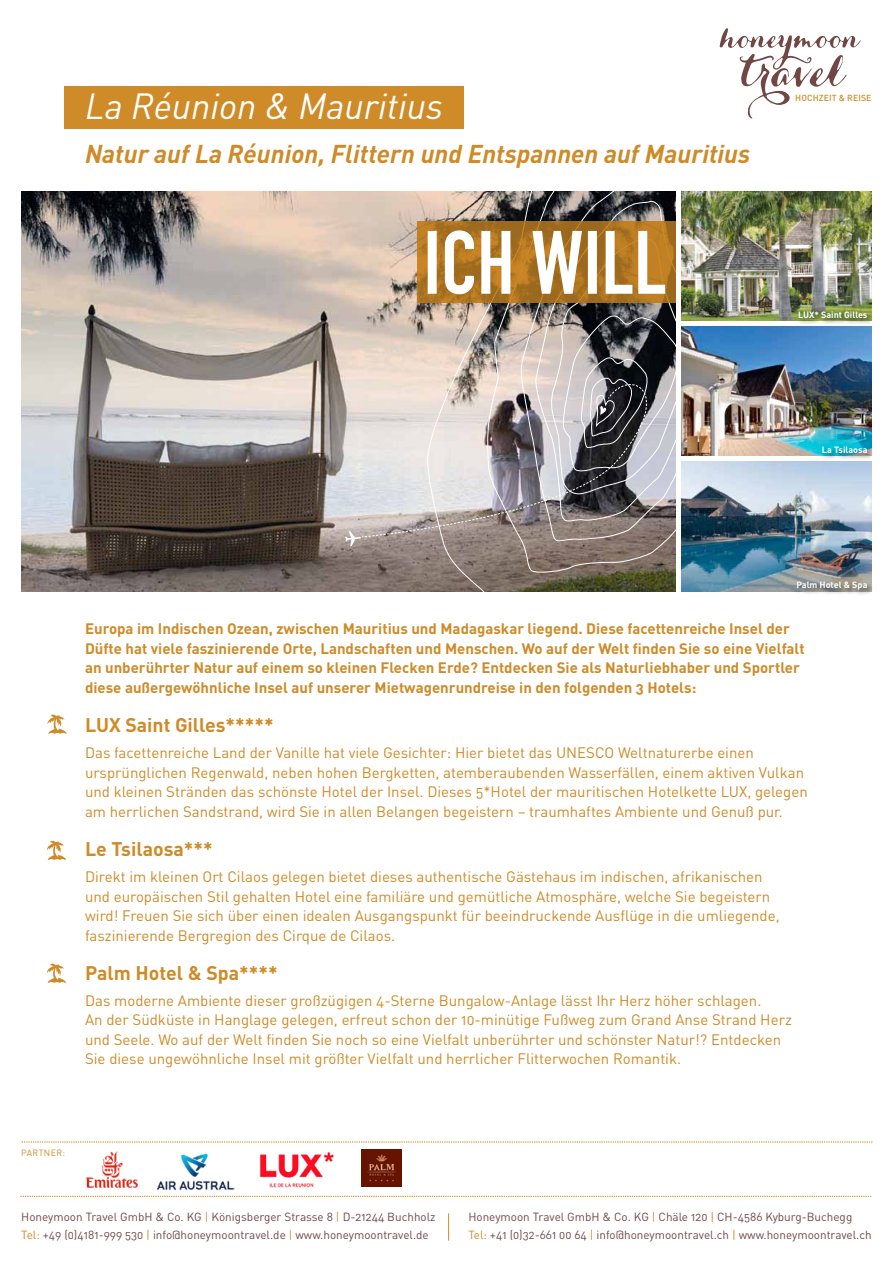
<style>
.page{position:relative;width:893px;height:1263px;background:#fff}
.page>*{position:absolute;margin:0;border:0;box-sizing:border-box;transform-origin:0 0}
.t1{font:italic 36px "DINOT";color:#fff}
.t2{font:italic 700 25.5px "DINOT";color:#ce8b28}
.t3{font:700 19.5px "DINOT";color:#ce8b28}
.t4{font:15px/19.5px "DINOT";color:#ce8b28}
.t5{font:700 15px/19.5px "DINOT";color:#ce8b28}
.t6{font:11.7px/18px "DINOT";color:#704745}
.t7{font:700 9px "DINOT";color:#fff}
.t8{font:9px "DINOT";color:#ce8b28}
.t9{font:500 8.7px "DINOT";letter-spacing:.01em;color:#ce8b28}
.s1{color:#ce8b28}
</style>
<div class="page">
<img style="left:21px;top:191px;width:405px;height:400px">
<svg style="left:720px;top:28px;width:141px;height:91px"></svg>
<div style="left:64px;top:86px;width:399px;height:43px;background:#ce8b28"></div>
<img style="left:681px;top:326px;width:191px;height:130px">
<img style="left:681px;top:461px;width:191px;height:130px">
<img style="left:681px;top:191px;width:191px;height:130px">
<svg style="left:426px;top:191px;width:250px;height:400px;background:#736a60"></svg>
<svg style="left:417px;top:221px;width:259px;height:7px;background:#a87120"></svg>
<svg style="left:345px;top:228px;width:331px;height:318px;background:#b1a497"></svg>
<svg style="left:22px;top:1142px;width:851px;height:1px"></svg>
<svg style="left:21px;top:1196px;width:851px;height:1px"></svg>
<svg style="left:47px;top:714px;width:20px;height:20px"></svg>
<svg style="left:47px;top:840px;width:19px;height:20px"></svg>
<svg style="left:47px;top:963px;width:19px;height:20px"></svg>
<img style="left:86px;top:1151px;width:52px;height:37px">
<img style="left:259px;top:1152px;width:75px;height:36px">
<img style="left:361px;top:1149px;width:41px;height:38px">
<div style="left:797px;top:310px;width:76px;height:15px;background:#1b1c20;opacity:.75"></div>
<div style="left:794px;top:580px;width:79px;height:16px;background:#1b1c20;opacity:.75"></div>
<div style="left:820px;top:445px;width:53px;height:15px;background:#1b1c20;opacity:.75"></div>
<svg style="left:448px;top:1213px;width:1px;height:28px"></svg>
<img style="left:157px;top:1153px;width:77px;height:37px">
<h1 class="t1" style="left:85px;top:81px;width:359px">La Réunion &amp; Mauritius</h1>
<h2 class="t2" style="left:85px;top:137px;width:667px">Natur auf La Réunion, Flittern und Entspannen auf Mauritius</h2>
<p class="t9" style="left:795px;top:92px;width:78px">HOCHZEIT &amp; REISE</p>
<p class="t7" style="left:798px;top:309px;width:71px">LUX* Saint Gilles</p>
<p class="t7" style="left:822px;top:444px;width:47px">La Tsilaosa</p>
<p class="t7" style="left:796px;top:579px;width:73px">Palm Hotel &amp; Spa</p>
<p class="t5" style="left:85px;top:619px;width:721px">Europa im Indischen Ozean, zwischen Mauritius und Madagaskar liegend. Diese facettenreiche Insel der Düfte hat viele faszinierende Orte, Landschaften und Menschen. Wo auf der Welt finden Sie so eine Vielfalt an unberührter Natur auf einem so kleinen Flecken Erde? Entdecken Sie als Naturliebhaber und Sportler diese außergewöhnliche Insel auf unserer Mietwagenrundreise in den folgenden 3 Hotels:</p>
<h3 class="t3" style="left:85px;top:712px;width:190px">LUX Saint Gilles*****</h3>
<p class="t4" style="left:85px;top:742px;width:724px">Das facettenreiche Land der Vanille hat viele Gesichter: Hier bietet das UNESCO Weltnaturerbe einen ursprünglichen Regenwald, neben hohen Bergketten, atemberaubenden Wasserfällen, einem aktiven Vulkan und kleinen Stränden das schönste Hotel der Insel. Dieses 5*Hotel der mauritischen Hotelkette LUX, gelegen am herrlichen Sandstrand, wird Sie in allen Belangen begeistern – traumhaftes Ambiente und Genuß pur.</p>
<h3 class="t3" style="left:85px;top:835px;width:129px">Le Tsilaosa***</h3>
<p class="t4" style="left:85px;top:866px;width:696px">Direkt im kleinen Ort Cilaos gelegen bietet dieses authentische Gästehaus im indischen, afrikanischen und europäischen Stil gehalten Hotel eine familiäre und gemütliche Atmosphäre, welche Sie begeistern wird! Freuen Sie sich über einen idealen Ausgangspunkt für beeindruckende Ausflüge in die umliegende, faszinierende Bergregion des Cirque de Cilaos.</p>
<h3 class="t3" style="left:85px;top:959px;width:194px">Palm Hotel &amp; Spa****</h3>
<p class="t4" style="left:85px;top:990px;width:708px">Das moderne Ambiente dieser großzügigen 4-Sterne Bungalow-Anlage lässt Ihr Herz höher schlagen.<br>An der Südküste in Hanglage gelegen, erfreut schon der 10-minütige Fußweg zum Grand Anse Strand Herz und Seele. Wo auf der Welt finden Sie noch so eine Vielfalt unberührter und schönster Natur!? Entdecken Sie diese ungewöhnliche Insel mit größter Vielfalt und herrlicher Flitterwochen Romantik.</p>
<p class="t8" style="left:21px;top:1147px;width:30px">Partner</p>
<p class="t8" style="left:63px;top:1147px;width:4px">:</p>
<p class="t6" style="left:21px;top:1207px;width:416px">Honeymoon Travel GmbH &amp; Co. KG <span class="s1">|</span> Königsberger Strasse 8 <span class="s1">|</span> D-21244 Buchholz<br><span class="s1">Tel:</span> +49 (0)4181-999 530 <span class="s1">|</span> info@honeymoontravel.de <span class="s1">|</span> www.honeymoontravel.de</p>
<p class="t6" style="left:468px;top:1207px;width:405px">Honeymoon Travel GmbH &amp; Co. KG <span class="s1">|</span> Chäle 120 <span class="s1">|</span> CH-4586 Kyburg-Buchegg<br><span class="s1">Tel:</span> +41 (0)32-661 00 64 <span class="s1">|</span> info@honeymoontravel.ch <span class="s1">|</span> www.honeymoontravel.ch</p>
</div>
